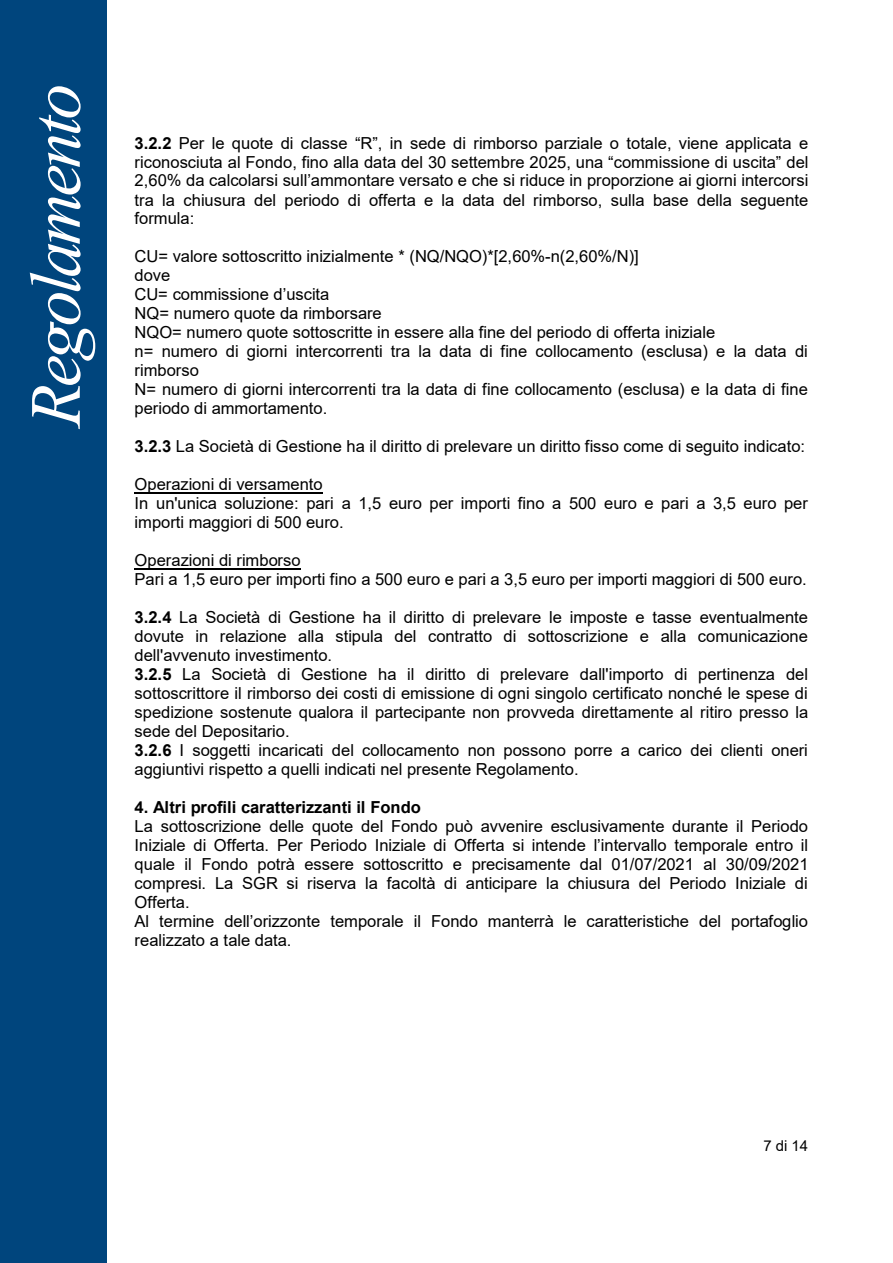
<style>
.page{position:relative;width:893px;height:1263px;background:#fff}
.page>*{position:absolute;margin:0;border:0;box-sizing:border-box;transform-origin:0 0}
.t1{font:italic 72px "Times New Roman";letter-spacing:-.05em;color:#fff}
.t2{font:16.5px/18.9px "Arial";color:#000}
.t3{font:700 16.5px "Arial";color:#000}
.t4{font:15px "Arial";color:#000}
.s1{font-weight:700}
</style>
<div class="page">
<hr style="left:135px;top:492px;width:188px;height:1px;background:#000">
<hr style="left:135px;top:568px;width:166px;height:1px;background:#000">
<div style="left:0;top:0;width:106px;height:1263px;background:#00457d"></div>
<h1 class="t1" style="left:6px;top:428px;width:345px;rotate:-90deg">Regolamento</h1>
<p class="t2" style="left:135px;top:133px;width:675px;text-align:justify"><span class="s1">3.2.2</span> Per le quote di classe “R”, in sede di rimborso parziale o totale, viene applicata e riconosciuta al Fondo, fino alla data del 30 settembre 2025, una “commissione di uscita” del 2,60% da calcolarsi sull’ammontare versato e che si riduce in proporzione ai giorni intercorsi tra la chiusura del periodo di offerta e la data del rimborso, sulla base della seguente formula:</p>
<p class="t2" style="left:135px;top:247px;width:675px">CU= valore sottoscritto inizialmente * (NQ/NQO)*[2,60%-n(2,60%/N)]<br>dove<br>CU= commissione d’uscita<br>NQ= numero quote da rimborsare<br>NQO= numero quote sottoscritte in essere alla fine del periodo di offerta iniziale<br>n= numero di giorni intercorrenti tra la data di fine collocamento (esclusa) e la data di rimborso<br>N= numero di giorni intercorrenti tra la data di fine collocamento (esclusa) e la data di fine periodo di ammortamento.</p>
<p class="t2" style="left:135px;top:437px;width:672px"><span class="s1">3.2.3</span> La Società di Gestione ha il diritto di prelevare un diritto fisso come di seguito indicato:</p>
<p class="t2" style="left:135px;top:475px;width:675px">Operazioni di versamento<br>In un'unica soluzione: pari a 1,5 euro per importi fino a 500 euro e pari a 3,5 euro per importi maggiori di 500 euro.</p>
<p class="t2" style="left:135px;top:551px;width:674px">Operazioni di rimborso<br>Pari a 1,5 euro per importi fino a 500 euro e pari a 3,5 euro per importi maggiori di 500 euro.</p>
<p class="t2" style="left:135px;top:608px;width:675px"><span class="s1">3.2.4</span> La Società di Gestione ha il diritto di prelevare le imposte e tasse eventualmente dovute in relazione alla stipula del contratto di sottoscrizione e alla comunicazione dell'avvenuto investimento.<br><span class="s1">3.2.5</span> La Società di Gestione ha il diritto di prelevare dall'importo di pertinenza del sottoscrittore il rimborso dei costi di emissione di ogni singolo certificato nonché le spese di spedizione sostenute qualora il partecipante non provveda direttamente al ritiro presso la sede del Depositario.<br><span class="s1">3.2.6</span> I soggetti incaricati del collocamento non possono porre a carico dei clienti oneri aggiuntivi rispetto a quelli indicati nel presente Regolamento.</p>
<p class="t3" style="left:135px;top:796px;width:288px">4. Altri profili caratterizzanti il Fondo</p>
<p class="t2" style="left:135px;top:816px;width:675px">La sottoscrizione delle quote del Fondo può avvenire esclusivamente durante il Periodo Iniziale di Offerta. Per Periodo Iniziale di Offerta si intende l’intervallo temporale entro il quale il Fondo potrà essere sottoscritto e precisamente dal 01/07/2021 al 30/09/2021 compresi. La SGR si riserva la facoltà di anticipare la chiusura del Periodo Iniziale di Offerta.<br>Al termine dell’orizzonte temporale il Fondo manterrà le caratteristiche del portafoglio realizzato a tale data.</p>
<p class="t4" style="left:763px;top:1135px;width:46px">7 di 14</p>
</div>
